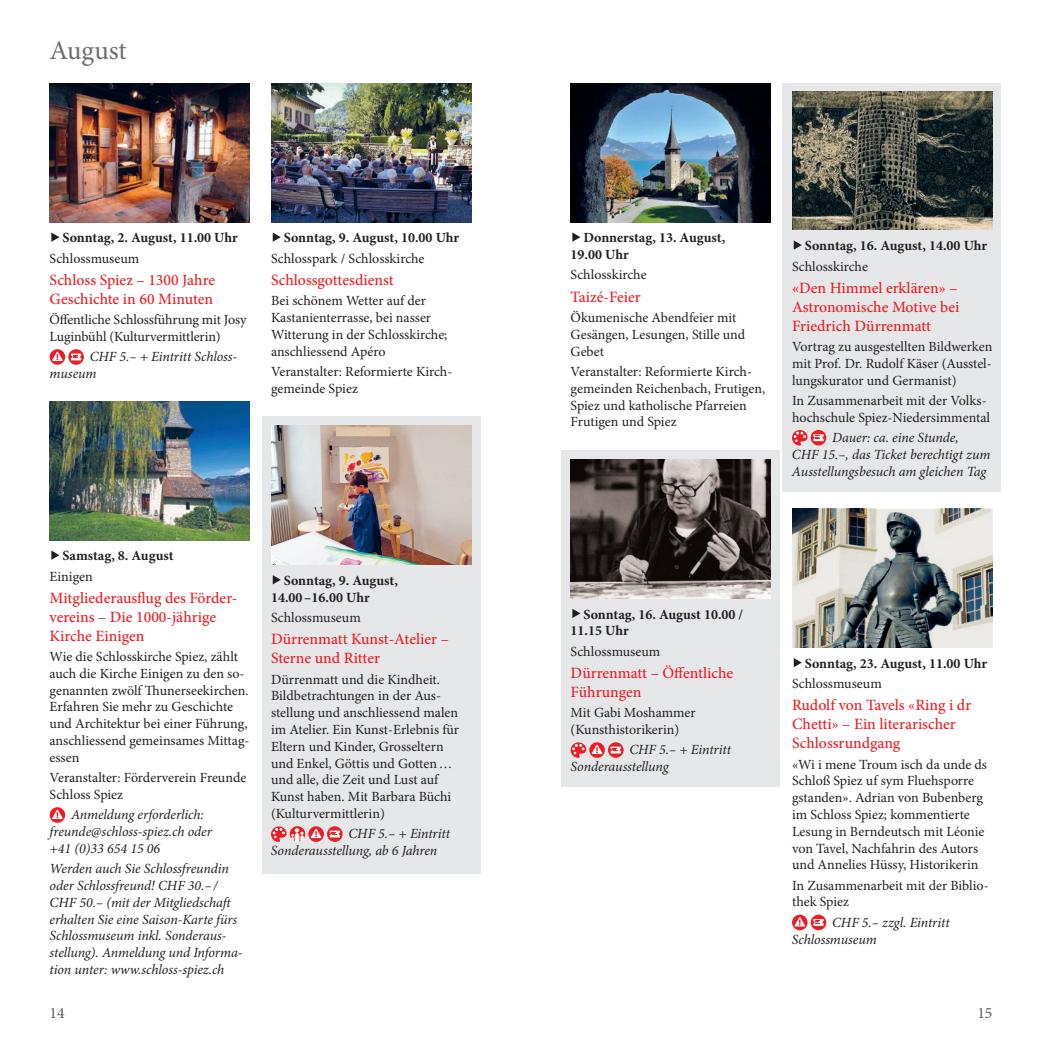
<style>
.page{position:relative;width:1042px;height:1042px;background:#fff}
.page>*{position:absolute;margin:0;border:0;box-sizing:border-box;transform-origin:0 0}
.t1{font:27.12px "Minion Pro";letter-spacing:-.005em;color:#6c6d70}
.t2{font:500 15.75px/18.9px "Minion Pro";color:#ee1d23}
.t3{font:15.75px "Minion Pro";color:#57585a}
.t4{font:14px/16.8px "Minion Pro";color:#231f20}
.t5{font:italic 14px/16.8px "Minion Pro";letter-spacing:-.01em;color:#231f20}
.t6{font:700 14px/16.8px "Minion Pro";color:#231f20}
</style>
<div class="page">
<div style="left:782px;top:83px;width:219px;height:408px;background:#e6e7e9"></div>
<div style="left:262px;top:416px;width:218px;height:457px;background:#e6e7e9"></div>
<div style="left:561px;top:450px;width:219px;height:336px;background:#e6e7e9"></div>
<img style="left:50px;top:83px;width:200px;height:139px">
<svg style="left:51px;top:232px;width:8px;height:10px"></svg>
<svg style="left:50px;top:349px;width:15px;height:16px"></svg>
<svg style="left:52px;top:351px;width:11px;height:10px"></svg>
<svg style="left:68px;top:349px;width:16px;height:16px"></svg>
<div style="left:71px;top:353px;width:10px;height:7px;background:#fff"></div>
<svg style="left:70px;top:355px;width:13px;height:3px"></svg>
<img style="left:50px;top:401px;width:200px;height:139px">
<svg style="left:51px;top:550px;width:8px;height:10px"></svg>
<svg style="left:50px;top:807px;width:15px;height:16px"></svg>
<svg style="left:52px;top:809px;width:11px;height:10px"></svg>
<img style="left:271px;top:83px;width:200px;height:139px">
<svg style="left:273px;top:232px;width:8px;height:10px"></svg>
<img style="left:271px;top:426px;width:200px;height:139px">
<svg style="left:273px;top:575px;width:8px;height:9px"></svg>
<svg style="left:271px;top:826px;width:34px;height:16px"></svg>
<svg style="left:308px;top:826px;width:16px;height:16px"></svg>
<svg style="left:311px;top:828px;width:11px;height:10px"></svg>
<svg style="left:327px;top:826px;width:16px;height:16px"></svg>
<div style="left:330px;top:830px;width:10px;height:7px;background:#fff"></div>
<svg style="left:328px;top:832px;width:13px;height:3px"></svg>
<img style="left:570px;top:83px;width:201px;height:139px">
<svg style="left:572px;top:232px;width:8px;height:10px"></svg>
<img style="left:570px;top:459px;width:201px;height:139px">
<svg style="left:572px;top:609px;width:8px;height:9px"></svg>
<svg style="left:589px;top:742px;width:16px;height:16px"></svg>
<svg style="left:571px;top:742px;width:31px;height:16px"></svg>
<svg style="left:608px;top:742px;width:15px;height:16px"></svg>
<div style="left:611px;top:746px;width:10px;height:7px;background:#fff"></div>
<svg style="left:609px;top:748px;width:13px;height:3px"></svg>
<img style="left:792px;top:91px;width:200px;height:139px">
<svg style="left:794px;top:240px;width:8px;height:10px"></svg>
<svg style="left:792px;top:430px;width:33px;height:15px"></svg>
<img style="left:792px;top:508px;width:200px;height:139px">
<svg style="left:794px;top:658px;width:8px;height:9px"></svg>
<svg style="left:792px;top:914px;width:15px;height:16px"></svg>
<svg style="left:794px;top:917px;width:11px;height:9px"></svg>
<div style="left:811px;top:914px;width:15px;height:16px;background:#ee1d23;border-radius:50%"></div>
<div style="left:813px;top:919px;width:10px;height:7px;background:#fff"></div>
<svg style="left:813px;top:920px;width:11px;height:4px"></svg>
<h1 class="t1" style="left:50px;top:33px;width:79px">August</h1>
<p class="t6" style="left:62px;top:229px;width:177px">Sonntag, 2. August, 11.00 Uhr</p>
<p class="t4" style="left:50px;top:250px;width:91px">Schlossmuseum</p>
<p class="t2" style="left:50px;top:270px;width:167px">Schloss Spiez – 1300 Jahre<br>Geschichte in 60 Minuten</p>
<p class="t4" style="left:50px;top:311px;width:198px">Öffentliche Schlossführung mit Josy<br>Luginbühl (Kulturvermittlerin)</p>
<p class="t5" style="left:50px;top:348px;width:189px;text-indent:40px">CHF 5.– + Eintritt Schloss&shy;museum</p>
<p class="t6" style="left:284px;top:229px;width:177px">Sonntag, 9. August, 10.00 Uhr</p>
<p class="t4" style="left:271px;top:250px;width:155px">Schlosspark / Schlosskirche</p>
<p class="t2" style="left:271px;top:270px;width:124px">Schlossgottesdienst</p>
<p class="t4" style="left:271px;top:292px;width:178px">Bei schönem Wetter auf der<br>Kastanienterrasse, bei nasser<br>Witterung in der Schlosskirche; anschliessend Apéro</p>
<p class="t4" style="left:271px;top:363px;width:181px">Veranstalter: Reformierte Kirch&shy;gemeinde Spiez</p>
<p class="t6" style="left:62px;top:547px;width:113px">Samstag, 8. August</p>
<p class="t4" style="left:50px;top:568px;width:45px">Einigen</p>
<p class="t2" style="left:50px;top:588px;width:189px">Mitgliederausflug des Förder&shy;vereins – Die 1000-jährige<br>Kirche Einigen</p>
<p class="t4" style="left:50px;top:648px;width:201px">Wie die Schlosskirche Spiez, zählt auch die Kirche Einigen zu den so&shy;genannten zwölf Thunerseekirchen.<br>Erfahren Sie mehr zu Geschichte und Architektur bei einer Führung, anschliessend gemeinsames Mittag&shy;essen</p>
<p class="t4" style="left:50px;top:769px;width:198px">Veranstalter: Förderverein Freunde<br>Schloss Spiez</p>
<p class="t5" style="left:50px;top:806px;width:164px;text-indent:21px">Anmeldung erforderlich: freunde@schloss-spiez.ch oder +41 (0)33 654 15 06</p>
<p class="t5" style="left:50px;top:860px;width:194px">Werden auch Sie Schlossfreundin oder Schlossfreund! CHF 30.– / CHF 50.– (mit der Mitgliedschaft erhalten Sie eine Saison-Karte fürs Schlossmuseum inkl. Sonderaus&shy;stellung). Anmeldung und Informa&shy;tion unter: www.schloss-spiez.ch</p>
<p class="t6" style="left:271px;top:572px;width:129px;text-indent:13px">Sonntag, 9. August,<br>14.00–16.00 Uhr</p>
<p class="t4" style="left:271px;top:609px;width:91px">Schlossmuseum</p>
<p class="t2" style="left:271px;top:630px;width:179px">Dürrenmatt Kunst-Atelier –<br>Sterne und Ritter</p>
<p class="t4" style="left:271px;top:671px;width:190px">Dürrenmatt und die Kindheit.<br>Bildbetrachtungen in der Aus&shy;stellung und anschliessend malen im Atelier. Ein Kunst-Erlebnis für<br>Eltern und Kinder, Grosseltern und Enkel, Göttis und Gotten… und alle, die Zeit und Lust auf<br>Kunst haben. Mit Barbara Büchi (Kulturvermittlerin)</p>
<p class="t5" style="left:271px;top:825px;width:181px;text-indent:77px">CHF 5.– + Eintritt<br>Sonderausstellung, ab 6 Jahren</p>
<p class="t6" style="left:570px;top:229px;width:156px;text-indent:13px">Donnerstag, 13. August,<br>19.00 Uhr</p>
<p class="t4" style="left:570px;top:267px;width:78px">Schlosskirche</p>
<p class="t2" style="left:570px;top:287px;width:72px">Taizé-Feier</p>
<p class="t4" style="left:570px;top:309px;width:176px">Ökumenische Abendfeier mit<br>Gesängen, Lesungen, Stille und<br>Gebet</p>
<p class="t4" style="left:570px;top:363px;width:196px">Veranstalter: Reformierte Kirch&shy;gemeinden Reichenbach, Frutigen,<br>Spiez und katholische Pfarreien<br>Frutigen und Spiez</p>
<p class="t6" style="left:805px;top:237px;width:184px">Sonntag, 16. August, 14.00 Uhr</p>
<p class="t4" style="left:792px;top:258px;width:78px">Schlosskirche</p>
<p class="t2" style="left:792px;top:278px;width:169px">«Den Himmel erklären» –<br>Astronomische Motive bei<br>Friedrich Dürrenmatt</p>
<p class="t4" style="left:792px;top:338px;width:202px;text-align:justify">Vortrag zu ausgestellten Bildwerken mit Prof. Dr. Rudolf Käser (Ausstel&shy;lungskurator und Germanist)</p>
<p class="t4" style="left:792px;top:392px;width:200px">In Zusammenarbeit mit der Volks&shy;hochschule Spiez-Niedersimmental</p>
<p class="t5" style="left:792px;top:429px;width:200px;text-indent:40px">Dauer: ca. eine Stunde,<br>CHF 15.–, das Ticket berechtigt zum<br>Ausstellungsbesuch am gleichen Tag</p>
<p class="t6" style="left:570px;top:605px;width:174px;text-indent:13px">Sonntag, 16. August 10.00 /<br>11.15 Uhr</p>
<p class="t4" style="left:570px;top:643px;width:91px">Schlossmuseum</p>
<p class="t2" style="left:570px;top:663px;width:164px">Dürrenmatt – Öffentliche<br>Führungen</p>
<p class="t4" style="left:570px;top:704px;width:127px">Mit Gabi Moshammer (Kunsthistorikerin)</p>
<p class="t5" style="left:570px;top:741px;width:162px;text-indent:59px">CHF 5.– + Eintritt<br>Sonderausstellung</p>
<p class="t6" style="left:805px;top:655px;width:184px">Sonntag, 23. August, 11.00 Uhr</p>
<p class="t4" style="left:792px;top:675px;width:91px">Schlossmuseum</p>
<p class="t2" style="left:792px;top:696px;width:181px">Rudolf von Tavels «Ring i dr<br>Chetti» – Ein literarischer<br>Schlossrundgang</p>
<p class="t4" style="left:792px;top:756px;width:197px">«Wi i mene Troum isch da unde ds<br>Schloß Spiez uf sym Fluehsporre gstanden». Adrian von Bubenberg im Schloss Spiez; kommentierte<br>Lesung in Berndeutsch mit Léonie von Tavel, Nachfahrin des Autors und Annelies Hüssy, Historikerin</p>
<p class="t4" style="left:792px;top:877px;width:198px">In Zusammenarbeit mit der Biblio&shy;thek Spiez</p>
<p class="t5" style="left:792px;top:914px;width:159px;text-indent:40px">CHF 5.– zzgl. Eintritt<br>Schlossmuseum</p>
<p class="t3" style="left:50px;top:1002px;width:17px">14</p>
<p class="t3" style="left:977px;top:1002px;width:17px">15</p>
</div>
